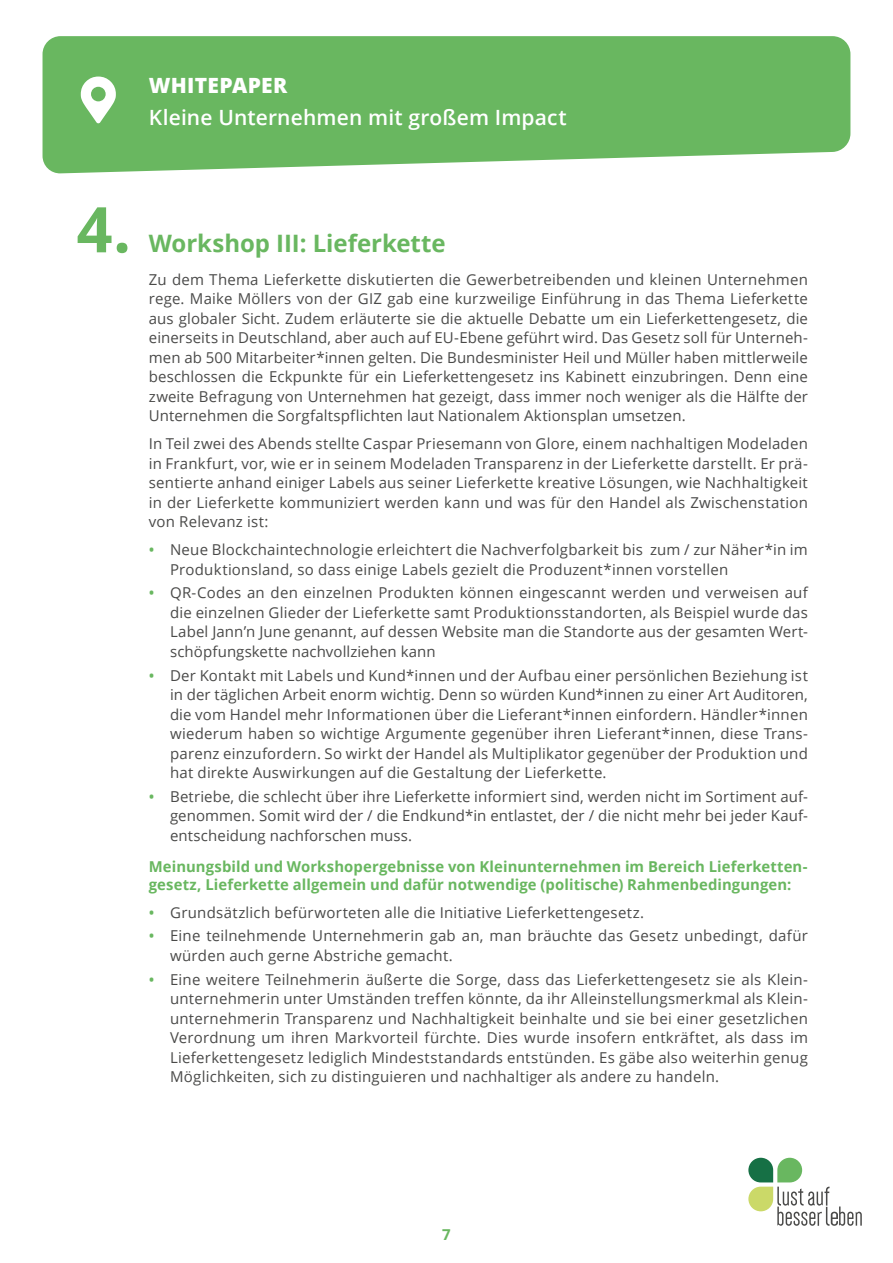
<style>
.page{position:relative;width:893px;height:1263px;background:#fff}
.page>*{position:absolute;margin:0;border:0;box-sizing:border-box;transform-origin:0 0}
.Zwischenhead_1_GRÜN{font:700 63px "Open Sans";color:#69b760}
.Zwischenhead_1_GRÜN-2{font:700 24px "Open Sans";letter-spacing:-.005em;color:#69b760}
.t1{font:600 21px "Open Sans";letter-spacing:.005em;color:#fff}
.t2{font:800 21px "Open Sans";letter-spacing:.015em;color:#fff}
.Fliesstext{font:15px/19.5px "Open Sans";letter-spacing:.015em;color:#4a4a49;text-align:justify}
.Subline_GRÜN_H4{font:700 15px/18px "Open Sans";letter-spacing:.005em;color:#69b760}
.Head_M__Hellblau{font:700 15px "Open Sans";color:#69b760}
.s1{font-weight:600;color:#69b760}
</style>
<div class="page">
<svg style="left:43px;top:36px;width:807px;height:138px;background:#76bd6d"></svg>
<svg style="left:81px;top:77px;width:35px;height:46px"></svg>
<svg style="left:748px;top:1158px;width:114px;height:68px"></svg>
<h3 class="t2" style="left:149px;top:69px;width:140px">WHITEPAPER</h3>
<h3 class="t1" style="left:149px;top:103px;width:419px">Kleine Unternehmen mit großem Impact</h3>
<h3 class="Zwischenhead_1_GRÜN" style="left:77px;top:185px;width:56px">4.</h3>
<h3 class="Zwischenhead_1_GRÜN-2" style="left:149px;top:227px;width:298px">Workshop III: Lieferkette</h3>
<p class="Fliesstext" style="left:149px;top:269px;width:661px">Zu dem Thema Lieferkette diskutierten die Gewerbetreibenden und kleinen Unternehmen rege. Maike Möllers von der GIZ gab eine kurzweilige Einführung in das Thema Lieferkette aus globaler Sicht. Zudem erläuterte sie die aktuelle Debatte um ein Lieferkettengesetz, die einerseits in Deutschland, aber auch auf EU-Ebene geführt wird. Das Gesetz soll für Unterneh&shy;men ab 500 Mitarbeiter*innen gelten. Die Bundesminister Heil und Müller haben mittlerweile beschlossen die Eckpunkte für ein Lieferkettengesetz ins Kabinett einzubringen. Denn eine zweite Befragung von Unternehmen hat gezeigt, dass immer noch weniger als die Hälfte der Unternehmen die Sorgfaltspflichten laut Nationalem Aktionsplan umsetzen.</p>
<p class="Fliesstext" style="left:149px;top:433px;width:661px">In Teil zwei des Abends stellte Caspar Priesemann von Glore, einem nachhaltigen Modeladen in Frankfurt, vor, wie er in seinem Modeladen Transparenz in der Lieferkette darstellt. Er prä&shy;sentierte anhand einiger Labels aus seiner Lieferkette kreative Lösungen, wie Nachhaltigkeit in der Lieferkette kommuniziert werden kann und was für den Handel als Zwischenstation von Relevanz ist:</p>
<p class="Fliesstext" style="left:170px;top:539px;width:639px;text-indent:-21px"><span class="s1">•</span> Neue Blockchaintechnologie erleichtert die Nachverfolgbarkeit bis zum / zur Näher*in im<br>Produktionsland, so dass einige Labels gezielt die Produzent*innen vorstellen</p>
<p class="Fliesstext" style="left:170px;top:583px;width:639px;text-indent:-21px"><span class="s1">•</span> QR-Codes an den einzelnen Produkten können eingescannt werden und verweisen auf die einzelnen Glieder der Lieferkette samt Produktionsstandorten, als Beispiel wurde das Label Jann’n June genannt, auf dessen Website man die Standorte aus der gesamten Wert&shy;schöpfungskette nachvollziehen kann</p>
<p class="Fliesstext" style="left:170px;top:665px;width:639px;text-indent:-21px"><span class="s1">•</span> Der Kontakt mit Labels und Kund*innen und der Aufbau einer persönlichen Beziehung ist in der täglichen Arbeit enorm wichtig. Denn so würden Kund*innen zu einer Art Auditoren, die vom Handel mehr Informationen über die Lieferant*innen einfordern. Händler*innen wiederum haben so wichtige Argumente gegenüber ihren Lieferant*innen, diese Trans&shy;parenz einzufordern. So wirkt der Handel als Multiplikator gegenüber der Produktion und hat direkte Auswirkungen auf die Gestaltung der Lieferkette.</p>
<p class="Fliesstext" style="left:170px;top:786px;width:639px;text-indent:-21px"><span class="s1">•</span> Betriebe, die schlecht über ihre Lieferkette informiert sind, werden nicht im Sortiment auf&shy;genommen. Somit wird der / die Endkund*in entlastet, der / die nicht mehr bei jeder Kauf&shy;entscheidung nachforschen muss.</p>
<h4 class="Subline_GRÜN_H4" style="left:149px;top:857px;width:660px">Meinungsbild und Workshopergebnisse von Kleinunternehmen im Bereich Lieferketten&shy;gesetz, Lieferkette allgemein und dafür notwendige (politische) Rahmenbedingungen:</h4>
<p class="Fliesstext" style="left:149px;top:902px;width:497px"><span class="s1">•</span> Grundsätzlich befürworteten alle die Initiative Lieferkettengesetz.</p>
<p class="Fliesstext" style="left:170px;top:926px;width:639px;text-indent:-21px"><span class="s1">•</span> Eine teilnehmende Unternehmerin gab an, man bräuchte das Gesetz unbedingt, dafür würden auch gerne Abstriche gemacht.</p>
<p class="Fliesstext" style="left:170px;top:969px;width:639px;text-indent:-21px"><span class="s1">•</span> Eine weitere Teilnehmerin äußerte die Sorge, dass das Lieferkettengesetz sie als Klein&shy;unternehmerin unter Umständen treffen könnte, da ihr Alleinstellungsmerkmal als Klein&shy;unternehmerin Transparenz und Nachhaltigkeit beinhalte und sie bei einer gesetzlichen Verordnung um ihren Markvorteil fürchte. Dies wurde insofern entkräftet, als dass im Lieferkettengesetz lediglich Mindeststandards entstünden. Es gäbe also weiterhin genug Möglichkeiten, sich zu distinguieren und nachhaltiger als andere zu handeln.</p>
<p class="Head_M__Hellblau" style="left:442px;top:1224px;width:10px">7</p>
</div>
